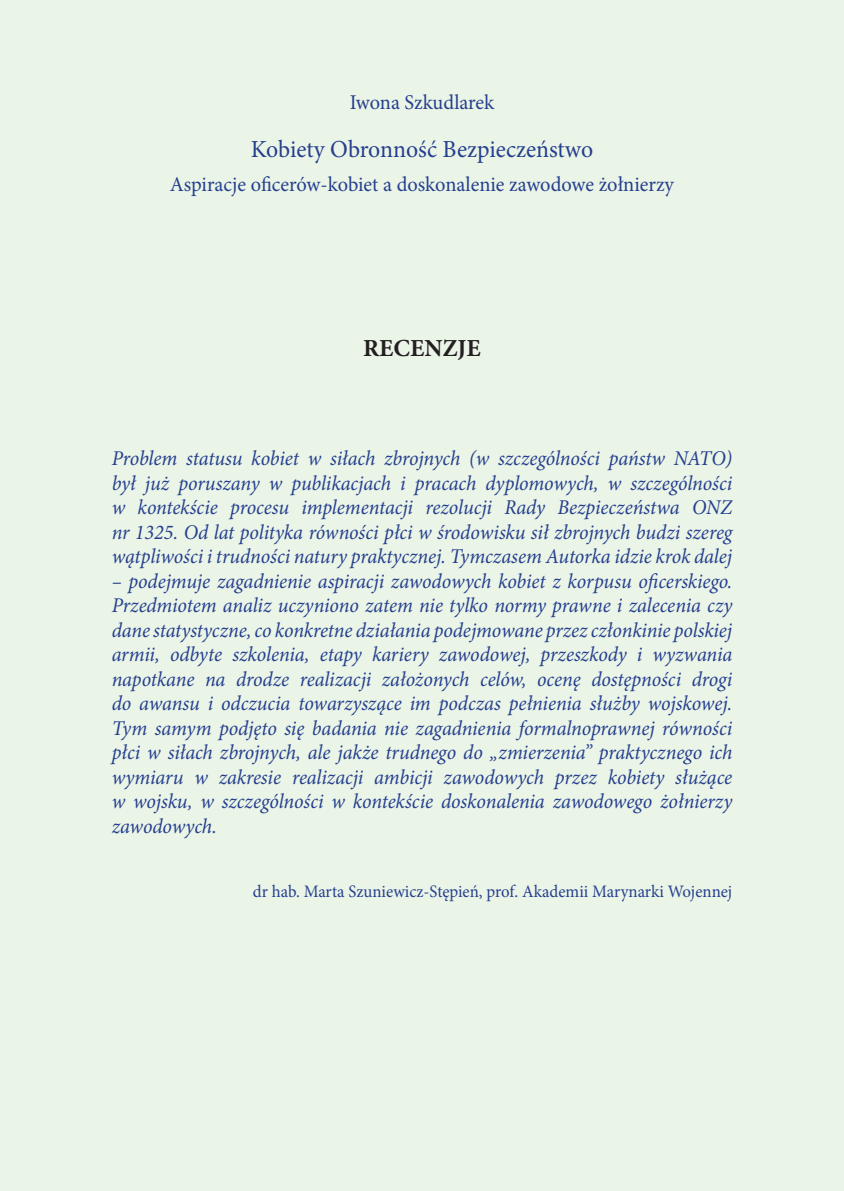
<style>
.page{position:relative;width:844px;height:1191px;background:#fff}
.page>*{position:absolute;margin:0;border:0;box-sizing:border-box;transform-origin:0 0}
.t1{font:24.5px "Minion Pro";color:#253f8e}
.t2{font:700 24.5px "Minion Pro";color:#231f20}
.t3{font:italic 21px/24.5px "Minion Pro";letter-spacing:-.005em;color:#253f8e;text-align:justify;scale:.96 1}
.t4{font:21px "Minion Pro";color:#253f8e}
.t5{font:17.5px "Minion Pro";color:#253f8e;scale:.96 1}
</style>
<div class="page">
<div style="left:0;top:0;width:843px;height:1191px;background:#eaf4e7"></div>
<p class="t4" style="left:349px;top:88px;width:146px">Iwona Szkudlarek</p>
<p class="t1" style="left:251px;top:133px;width:344px">Kobiety Obronność Bezpieczeństwo</p>
<p class="t4" style="left:170px;top:170px;width:505px">Aspiracje oficerów-kobiet a doskonalenie zawodowe żołnierzy</p>
<p class="t2" style="left:363px;top:331px;width:119px">RECENZJE</p>
<p class="t3" style="left:112px;top:446px;width:647px">Problem statusu kobiet w siłach zbrojnych (w szczególności państw NATO) był już poruszany w publikacjach i pracach dyplomowych, w szczególności w kontekście procesu implementacji rezolucji Rady Bezpieczeństwa ONZ nr 1325. Od lat polityka równości płci w środowisku sił zbrojnych budzi szereg wątpliwości i trudności natury praktycznej. Tymczasem Autorka idzie krok dalej</p>
<p class="t3" style="left:112px;top:569px;width:647px">– podejmuje zagadnienie aspiracji zawodowych kobiet z korpusu oficerskiego.<br>Przedmiotem analiz uczyniono zatem nie tylko normy prawne i zalecenia czy dane statystyczne, co konkretne działania podejmowane przez członkinie polskiej armii, odbyte szkolenia, etapy kariery zawodowej, przeszkody i wyzwania napotkane na drodze realizacji założonych celów, ocenę dostępności drogi do awansu i odczucia towarzyszące im podczas pełnienia służby wojskowej.<br>Tym samym podjęto się badania nie zagadnienia formalnoprawnej równości płci w siłach zbrojnych, ale jakże trudnego do „zmierzenia” praktycznego ich wymiaru w zakresie realizacji ambicji zawodowych przez kobiety służące w wojsku, w szczególności w kontekście doskonalenia zawodowego żołnierzy zawodowych.</p>
<p class="t5" style="left:253px;top:879px;width:500px">dr hab. Marta Szuniewicz-Stępień, prof. Akademii Marynarki Wojennej</p>
</div>
